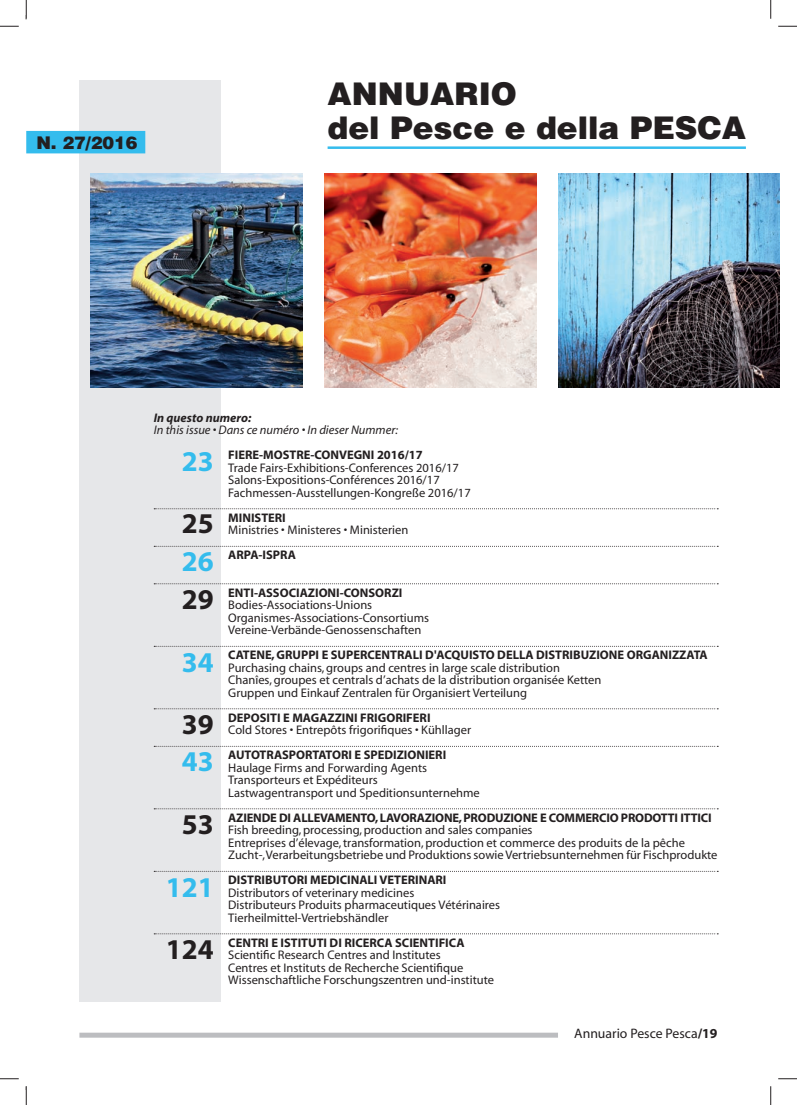
<style>
.page{position:relative;width:797px;height:1105px;background:#fff}
.page>*{position:absolute;margin:0;border:0;box-sizing:border-box;transform-origin:0 0}
.t1{font:900 31.25px "Helvetica";color:#231f20}
.t2{font:700 28.75px "Myriad";color:#34bced}
.t3{font:700 28.75px "Myriad";color:#231f20}
.t4{font:900 17.5px "Helvetica";color:#231f20}
.t5{font:13.75px "Myriad";color:#231f20}
.t6{font:12.5px/12.5px "Myriad";color:#231f20}
.t7{font:700 12.5px "Myriad";color:#231f20}
.t8{font:italic 12.5px "Myriad";color:#231f20}
.t9{font:italic 700 12.5px "Myriad";color:#231f20}
.s1{font-weight:700}
</style>
<div class="page">
<div style="left:79px;top:1033px;width:479px;height:5px;background:#bcbdc0"></div>
<div style="left:79px;top:80px;width:142px;height:921px;background:#e6e7e9"></div>
<div style="left:26px;top:131px;width:119px;height:22px;background:#34bced"></div>
<hr style="left:327px;top:146px;width:419px;height:3px;background:#34bced">
<img style="left:90px;top:174px;width:213px;height:214px">
<img style="left:324px;top:174px;width:212px;height:214px">
<img style="left:558px;top:174px;width:221px;height:214px">
<svg style="left:154px;top:508px;width:564px;height:1px"></svg>
<svg style="left:154px;top:546px;width:564px;height:1px"></svg>
<svg style="left:154px;top:583px;width:564px;height:1px"></svg>
<svg style="left:154px;top:646px;width:564px;height:1px"></svg>
<svg style="left:154px;top:708px;width:564px;height:1px"></svg>
<svg style="left:154px;top:746px;width:564px;height:1px"></svg>
<svg style="left:154px;top:808px;width:564px;height:1px"></svg>
<svg style="left:154px;top:871px;width:564px;height:1px"></svg>
<svg style="left:154px;top:933px;width:564px;height:1px"></svg>
<svg style="left:0;top:25px;width:19px;height:2px"></svg>
<svg style="left:778px;top:25px;width:19px;height:2px"></svg>
<svg style="left:0;top:1078px;width:19px;height:1px"></svg>
<svg style="left:778px;top:1078px;width:19px;height:1px"></svg>
<svg style="left:25px;top:0;width:2px;height:19px"></svg>
<svg style="left:25px;top:1086px;width:2px;height:19px"></svg>
<svg style="left:770px;top:0;width:1px;height:19px"></svg>
<svg style="left:770px;top:1086px;width:1px;height:19px"></svg>
<h3 class="t4" style="left:36px;top:136px;width:103px">N. 27/2016</h3>
<h1 class="t1" style="left:327px;top:83px;width:191px">ANNUARIO</h1>
<h1 class="t1" style="left:327px;top:116px;width:420px">del Pesce e della PESCA</h1>
<p class="t9" style="left:154px;top:413px;width:99px">In questo numero:</p>
<p class="t8" style="left:154px;top:425px;width:246px">In this issue • Dans ce numéro • In dieser Nummer:</p>
<p class="t7" style="left:228px;top:450px;width:196px">FIERE-MOSTRE-CONVEGNI 2016/17</p>
<p class="t6" style="left:228px;top:462px;width:244px">Trade Fairs-Exhibitions-Conferences 2016/17<br>Salons-Expositions-Conférences 2016/17<br>Fachmessen-Ausstellungen-Kongreße 2016/17</p>
<p class="t7" style="left:228px;top:513px;width:59px">MINISTERI</p>
<p class="t6" style="left:228px;top:525px;width:182px">Ministries • Ministeres • Ministerien</p>
<p class="t7" style="left:228px;top:550px;width:69px">ARPA-ISPRA</p>
<p class="t7" style="left:228px;top:588px;width:176px">ENTI-ASSOCIAZIONI-CONSORZI</p>
<p class="t6" style="left:228px;top:600px;width:202px">Bodies-Associations-Unions<br>Organismes-Associations-Consortiums<br>Vereine-Verbände-Genossenschaften</p>
<p class="t7" style="left:228px;top:650px;width:481px">CATENE, GRUPPI E SUPERCENTRALI D'ACQUISTO DELLA DISTRIBUZIONE ORGANIZZATA</p>
<p class="t6" style="left:228px;top:662px;width:375px">Purchasing chains, groups and centres in large scale distribution<br>Chanîes, groupes et centrals d’achats de la distribution organisée Ketten<br>Gruppen und Einkauf Zentralen für Organisiert Verteilung</p>
<p class="t7" style="left:228px;top:713px;width:204px">DEPOSITI E MAGAZZINI FRIGORIFERI</p>
<p class="t6" style="left:228px;top:725px;width:244px">Cold Stores • Entrepôts frigorifiques • Kühllager</p>
<p class="t7" style="left:228px;top:750px;width:219px">AUTOTRASPORTATORI E SPEDIZIONIERI</p>
<p class="t6" style="left:228px;top:762px;width:253px">Haulage Firms and Forwarding Agents<br>Transporteurs et Expéditeurs<br>Lastwagentransport und Speditionsunternehme</p>
<p class="t7" style="left:228px;top:813px;width:485px">AZIENDE DI ALLEVAMENTO, LAVORAZIONE, PRODUZIONE E COMMERCIO PRODOTTI ITTICI</p>
<p class="t6" style="left:228px;top:825px;width:491px">Fish breeding, processing, production and sales companies<br>Entreprises d’élevage, transformation, production et commerce des produits de la pêche<br>Zucht-, Verarbeitungsbetriebe und Produktions sowie Vertriebsunternehmen für Fischprodukte</p>
<p class="t7" style="left:228px;top:875px;width:220px">DISTRIBUTORI MEDICINALI VETERINARI</p>
<p class="t6" style="left:228px;top:887px;width:273px">Distributors of veterinary medicines<br>Distributeurs Produits pharmaceutiques Vétérinaires<br>Tierheilmittel-Vertriebshändler</p>
<p class="t7" style="left:228px;top:938px;width:238px">CENTRI E ISTITUTI DI RICERCA SCIENTIFICA</p>
<p class="t6" style="left:228px;top:950px;width:267px">Scientific Research Centres and Institutes<br>Centres et Instituts de Recherche Scientifique<br>Wissenschaftliche Forschungszentren und-institute</p>
<h2 class="t2" style="left:182px;top:450px;width:33px">23</h2>
<h2 class="t3" style="left:182px;top:512px;width:33px">25</h2>
<h2 class="t2" style="left:182px;top:550px;width:33px">26</h2>
<h2 class="t3" style="left:182px;top:588px;width:33px">29</h2>
<h2 class="t2" style="left:182px;top:651px;width:33px">34</h2>
<h2 class="t3" style="left:182px;top:713px;width:33px">39</h2>
<h2 class="t2" style="left:182px;top:751px;width:33px">43</h2>
<h2 class="t3" style="left:182px;top:813px;width:33px">53</h2>
<h2 class="t2" style="left:166px;top:876px;width:49px">121</h2>
<h2 class="t3" style="left:166px;top:939px;width:49px">124</h2>
<p class="t5" style="left:574px;top:1028px;width:145px">Annuario Pesce Pesca<span class="s1">/19</span></p>
</div>
